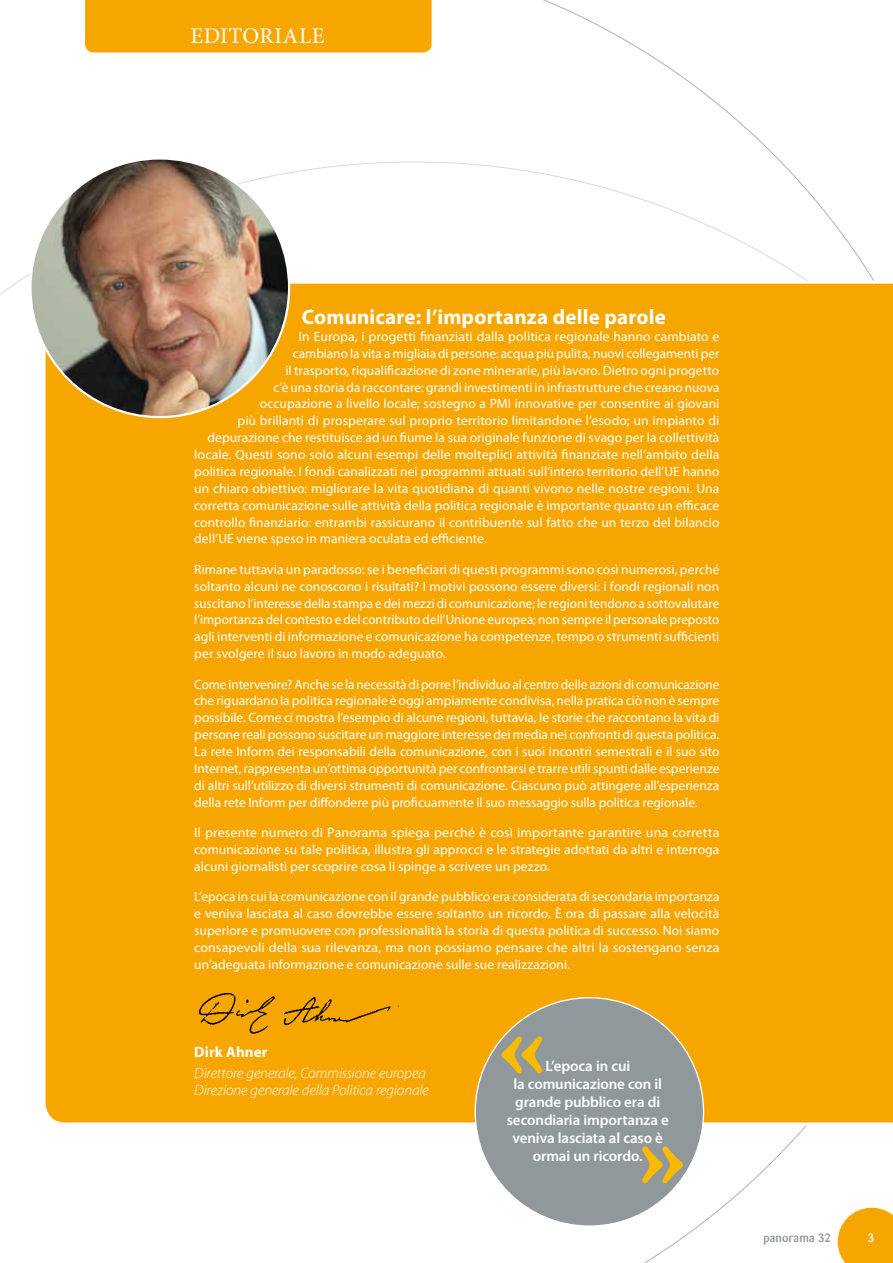
<style>
.page{position:relative;width:893px;height:1263px;background:#fff}
.page>*{position:absolute;margin:0;border:0;box-sizing:border-box;transform-origin:0 0}
.t1{font:700 100.5px "Barmeno";color:#fbba00}
.t2{font:22.5px "Minion Pro";letter-spacing:.03em;color:#fff}
.t3{font:700 21px "Myriad Pro";letter-spacing:.01em;color:#fff}
.t4{font:600 15px/18px "Myriad Pro";letter-spacing:-.01em;color:#fff;text-align:center}
.t5{font:italic 300 15px/16.5px "Myriad Pro";letter-spacing:-.005em;color:#fff}
.t6{font:700 15px "Myriad Pro";letter-spacing:.005em;color:#fff}
.t7{font:13.5px/16.8px "Myriad Pro";letter-spacing:.005em;color:#fff;text-align:justify}
.t8{font:500 12px "Barmeno";letter-spacing:.02em;color:#90989c}
.t9{font:500 12px "Barmeno";color:#fff}
</style>
<div class="page">
<div style="left:45px;top:283px;width:848px;height:840px;background:#f7a600"></div>
<svg style="left:838px;top:1208px;width:55px;height:55px;background:#f7af1b"></svg>
<div style="left:475px;top:998px;width:228px;height:228px;background:#90989c;border-radius:50%"></div>
<div style="left:85px;top:0;width:347px;height:52px;background:#f7a600"></div>
<img style="left:183px;top:983px;width:228px;height:61px">
<img style="left:30px;top:158px;width:259px;height:259px;border-radius:129px">
<h2 class="t2" style="left:191px;top:20px;width:134px">EDITORIALE</h2>
<h3 class="t3" style="left:302px;top:305px;width:365px">Comunicare: l’importanza delle parole</h3>
<p class="t7" style="left:299px;top:328px;width:422px">In Europa, i progetti finanziati dalla politica regionale hanno cambiato e</p>
<p class="t7" style="left:293px;top:345px;width:428px">cambiano la vita a migliaia di persone: acqua più pulita, nuovi collegamenti per</p>
<p class="t7" style="left:285px;top:362px;width:435px">il trasporto, riqualificazione di zone minerarie, più lavoro. Dietro ogni progetto</p>
<p class="t7" style="left:273px;top:379px;width:448px">c’è una storia da raccontare: grandi investimenti in infrastrutture che creano nuova</p>
<p class="t7" style="left:260px;top:396px;width:461px">occupazione a livello locale; sostegno a PMI innovative per consentire ai giovani</p>
<p class="t7" style="left:237px;top:413px;width:483px">più brillanti di prosperare sul proprio territorio limitandone l’esodo; un impianto di</p>
<p class="t7" style="left:207px;top:429px;width:513px">depurazione che restituisce ad un fiume la sua originale funzione di svago per la collettività</p>
<p class="t7" style="left:194px;top:446px;width:526px">locale. Questi sono solo alcuni esempi delle molteplici attività finanziate nell’ambito della</p>
<p class="t7" style="left:194px;top:463px;width:527px">politica regionale. I fondi canalizzati nei programmi attuati sull’intero territorio dell’UE hanno</p>
<p class="t7" style="left:194px;top:480px;width:526px">un chiaro obiettivo: migliorare la vita quotidiana di quanti vivono nelle nostre regioni. Una</p>
<p class="t7" style="left:194px;top:497px;width:527px">corretta comunicazione sulle attività della politica regionale è importante quanto un efficace</p>
<p class="t7" style="left:194px;top:514px;width:527px">controllo finanziario: entrambi rassicurano il contribuente sul fatto che un terzo del bilancio</p>
<p class="t7" style="left:194px;top:531px;width:294px">dell’UE viene speso in maniera oculata ed efficiente.</p>
<p class="t7" style="left:194px;top:561px;width:527px">Rimane tuttavia un paradosso: se i beneficiari di questi programmi sono così numerosi, perché soltanto alcuni ne conoscono i risultati? I motivi possono essere diversi: i fondi regionali non suscitano l’interesse della stampa e dei mezzi di comunicazione; le regioni tendono a sottovalutare l’importanza del contesto e del contributo dell’Unione europea; non sempre il personale preposto agli interventi di informazione e comunicazione ha competenze, tempo o strumenti sufficienti per svolgere il suo lavoro in modo adeguato.</p>
<p class="t7" style="left:194px;top:676px;width:527px">Come intervenire? Anche se la necessità di porre l’individuo al centro delle azioni di comunicazione che riguardano la politica regionale è oggi ampiamente condivisa, nella pratica ciò non è sempre possibile. Come ci mostra l’esempio di alcune regioni, tuttavia, le storie che raccontano la vita di persone reali possono suscitare un maggiore interesse dei media nei confronti di questa politica.<br>La rete Inform dei responsabili della comunicazione, con i suoi incontri semestrali e il suo sito Internet, rappresenta un’ottima opportunità per confrontarsi e trarre utili spunti dalle esperienze di altri sull’utilizzo di diversi strumenti di comunicazione. Ciascuno può attingere all’esperienza della rete Inform per diffondere più proficuamente il suo messaggio sulla politica regionale.</p>
<p class="t7" style="left:194px;top:824px;width:527px">Il presente numero di Panorama spiega perché è così importante garantire una corretta comunicazione su tale politica, illustra gli approcci e le strategie adottati da altri e interroga alcuni giornalisti per scoprire cosa li spinge a scrivere un pezzo.</p>
<p class="t7" style="left:194px;top:888px;width:527px">L’epoca in cui la comunicazione con il grande pubblico era considerata di secondaria importanza e veniva lasciata al caso dovrebbe essere soltanto un ricordo. È ora di passare alla velocità superiore e promuovere con professionalità la storia di questa politica di successo. Noi siamo consapevoli della sua rilevanza, ma non possiamo pensare che altri la sostengano senza un’adeguata informazione e comunicazione sulle sue realizzazioni.</p>
<h1 class="t1" style="left:500px;top:988px;width:48px">«</h1>
<p class="t6" style="left:194px;top:1044px;width:75px">Dirk Ahner</p>
<p class="t5" style="left:194px;top:1065px;width:236px">Direttore generale, Commissione europea<br>Direzione generale della Politica regionale</p>
<p class="t4" style="left:507px;top:1057px;width:163px">L’epoca in cui<br>la comunicazione con il grande pubblico era di secondiaria importanza e veniva lasciata al caso è ormai un ricordo.</p>
<h1 class="t1" style="left:639px;top:1098px;width:48px">»</h1>
<p class="t8" style="left:763px;top:1230px;width:69px">panorama 32</p>
<p class="t9" style="left:868px;top:1231px;width:8px">3</p>
</div>
